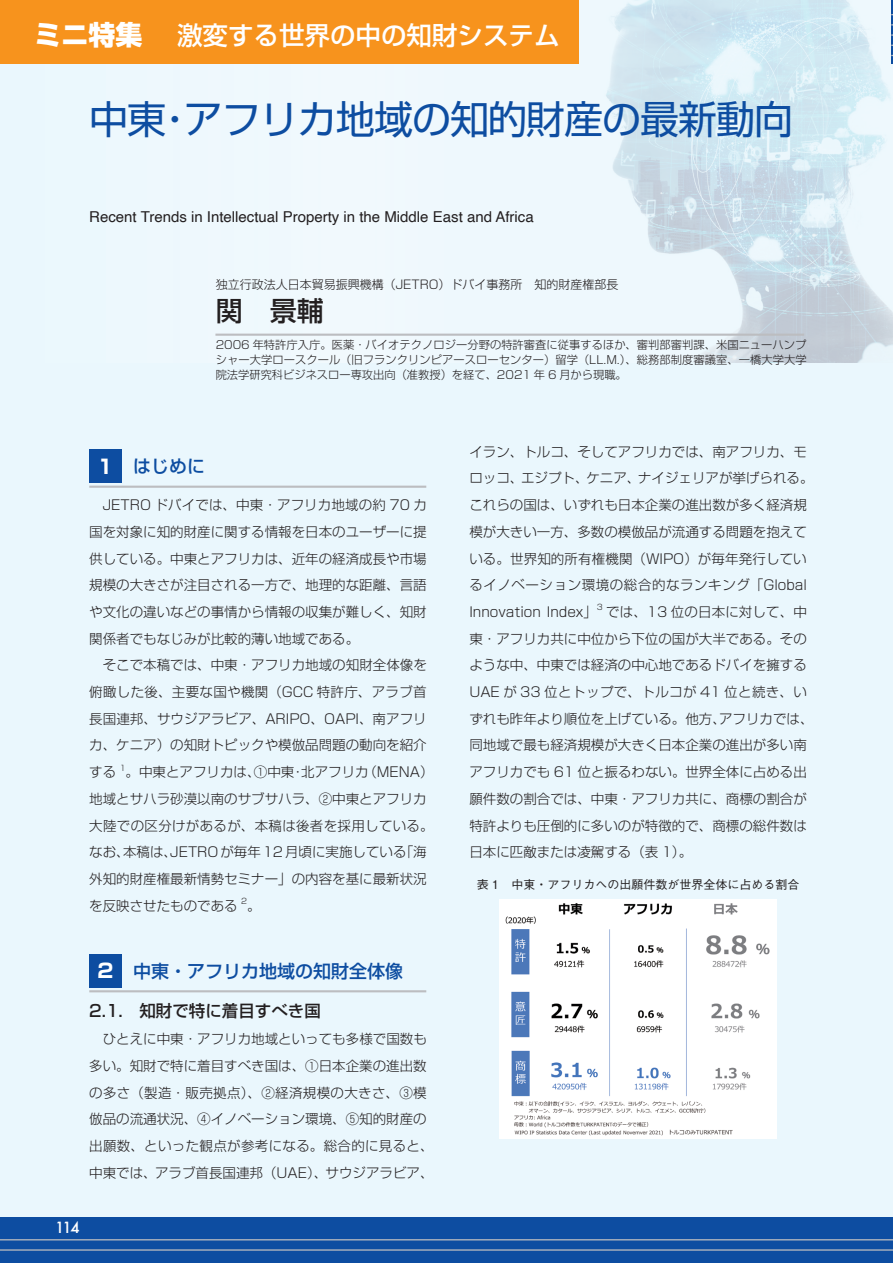
<style>
.page{position:relative;width:893px;height:1263px;background:#eaf7fd}
.page>*{position:absolute;margin:0;border:0;box-sizing:border-box;transform-origin:0 0}
.寄稿集タイトル{font:39px "Shin Go Pr 5";letter-spacing:-.025em;color:#0d4da1}
.t1{font:800 27px "Shin Go Pr 5";color:#fff}
.肩書き_名前{font:500 27px "Shin Go Pro";color:#231f20}
.t2{font:500 25.5px "Shin Go Pr 5";color:#fff}
.本文{font:700 19.5px "Shin Go Pr 5";color:#fff}
.見出し_大{font:500 18px "Shin Go Pro";color:#0d4da1}
.見出し_中{font:500 16.5px "Shin Go Pr 5";color:#231f20}
.寄稿集英タイトル{font:15px "Helvetica";color:#231f20}
.t3{font:500 15px "Futura";color:#fff}
.本文-2{font:300 13.5px/26.7px "Shin Go Pr 5";color:#231f20}
.肩書き_名前-2{font:300 12px "Shin Go Pro";color:#231f20}
.t4{font:500 12px "Gothic BBB Pro";color:#231f20}
.PROFILE{font:300 11.25px/15px "Shin Go Pro";color:#231f20;text-align:justify}
.本文-3{font:300 7.8px "Shin Go Pr 5";color:#231f20}
</style>
<div class="page">
<img style="left:462px;top:0;width:431px;height:362px">
<div style="left:0;top:0;width:462px;height:362px;background:#eef8fd"></div>
<hr style="left:891px;top:0;width:2px;height:64px;background:#0d4da1">
<div style="left:0;top:1217px;width:893px;height:46px;background:#0d4da1"></div>
<div style="left:0;top:0;width:578px;height:64px;background:#f7931d"></div>
<hr style="left:0;top:1239px;width:893px;height:1px;background:#bcbdc0">
<hr style="left:0;top:1249px;width:893px;height:2px;background:#bcbdc0">
<div style="left:89px;top:450px;width:33px;height:33px;background:#0d4da1"></div>
<hr style="left:89px;top:486px;width:337px;height:2px;background:#bcbdc0">
<div style="left:89px;top:954px;width:33px;height:33px;background:#0d4da1"></div>
<hr style="left:89px;top:990px;width:337px;height:2px;background:#bcbdc0">
<img style="left:500px;top:900px;width:276px;height:238px">
<hr style="left:215px;top:334px;width:589px;height:2px;background:#bcbdc0">
<h2 class="t1" style="left:34px;top:14px;width:109px">ミニ特集</h2>
<h3 class="t2" style="left:177px;top:15px;width:384px">激変する世界の中の知財システム</h3>
<p class="寄稿集タイトル" style="left:89px;top:88px;width:705px">中東・アフリカ地域の知的財産の最新動向</p>
<p class="寄稿集英タイトル" style="left:89px;top:205px;width:446px">Recent Trends in Intellectual Property in the Middle East and Africa</p>
<p class="肩書き_名前-2" style="left:216px;top:275px;width:404px">独立行政法人日本貿易振興機構（JETRO）ドバイ事務所　知的財産権部長</p>
<p class="肩書き_名前" style="left:216px;top:289px;width:109px">関　景輔</p>
<p class="PROFILE" style="left:216px;top:336px;width:592px">2006 年特許庁入庁。医薬・バイオテクノロジー分野の特許審査に従事するほか、審判部審判課、米国ニューハンプシャー大学ロースクール（旧フランクリンピアースローセンター）留学（LL.M.）、総務部制度審議室、一橋大学大学院法学研究科ビジネスロー専攻出向（准教授）を経て、2021 年 6 月から現職。</p>
<p class="本文" style="left:98px;top:451px;width:17px">1</p>
<p class="見出し_大" style="left:133px;top:451px;width:73px">はじめに</p>
<p class="本文-2" style="left:89px;top:490px;width:339px;text-align:justify;text-indent:14px">JETRO ドバイでは、中東・アフリカ地域の約 70 カ国を対象に知的財産に関する情報を日本のユーザーに提供している。中東とアフリカは、近年の経済成長や市場規模の大きさが注目される一方で、地理的な距離、言語や文化の違いなどの事情から情報の収集が難しく、知財関係者でもなじみが比較的薄い地域である。</p>
<p class="本文-2" style="left:89px;top:650px;width:339px;text-align:justify;text-indent:14px">そこで本稿では、中東・アフリカ地域の知財全体像を俯瞰した後、主要な国や機関（GCC 特許庁、アラブ首長国連邦、サウジアラビア、ARIPO、OAPI、南アフリカ、ケニア）の知財トピックや模倣品問題の動向を紹介する</p>
<p class="本文-3" style="left:120px;top:761px;width:7px">1</p>
<p class="本文-2" style="left:89px;top:757px;width:346px;text-indent:36px">。中東とアフリカは、①中東・北アフリカ（MENA）地域とサハラ砂漠以南のサブサハラ、②中東とアフリカ大陸での区分けがあるが、本稿は後者を採用している。なお、本稿は、JETROが毎年12月頃に実施している「海外知的財産権最新情勢セミナー」の内容を基に最新状況を反映させたものである</p>
<p class="本文-3" style="left:241px;top:895px;width:7px">2</p>
<p class="本文-2" style="left:247px;top:891px;width:15px">。</p>
<p class="本文" style="left:98px;top:955px;width:17px">2</p>
<p class="見出し_大" style="left:133px;top:956px;width:271px">中東・アフリカ地域の知財全体像</p>
<p class="見出し_中" style="left:89px;top:997px;width:233px">2.1.　知財で特に着目すべき国</p>
<p class="本文-2" style="left:89px;top:1024px;width:346px;text-align:center">ひとえに中東・アフリカ地域といっても多様で国数も<br>多い。知財で特に着目すべき国は、①日本企業の進出数の多さ（製造・販売拠点）、②経済規模の大きさ、③模倣品の流通状況、④イノベーション環境、⑤知的財産の出願数、といった観点が参考になる。総合的に見ると、中東では、アラブ首長国連邦（UAE）、サウジアラビア、</p>
<p class="t3" style="left:55px;top:1217px;width:26px">114</p>
<p class="本文-2" style="left:469px;top:437px;width:346px">イラン、トルコ、そしてアフリカでは、南アフリカ、モロッコ、エジプト、ケニア、ナイジェリアが挙げられる。これらの国は、いずれも日本企業の進出数が多く経済規模が大きい一方、多数の模倣品が流通する問題を抱えている。世界知的所有権機関（WIPO）が毎年発行しているイノベーション環境の総合的なランキング「Global<br>Innovation Index」</p>
<p class="本文-3" style="left:597px;top:601px;width:7px">3</p>
<p class="本文-2" style="left:469px;top:597px;width:346px;text-indent:137px">では、13 位の日本に対して、中東・アフリカ共に中位から下位の国が大半である。そのような中、中東では経済の中心地であるドバイを擁する<br>UAE が 33 位とトップで、トルコが 41 位と続き、いずれも昨年より順位を上げている。他方、アフリカでは、同地域で最も経済規模が大きく日本企業の進出が多い南アフリカでも 61 位と振るわない。世界全体に占める出願件数の割合では、中東・アフリカ共に、商標の割合が特許よりも圧倒的に多いのが特徴的で、商標の総件数は日本に匹敵または凌駕する（表 1）。</p>
<p class="t4" style="left:477px;top:875px;width:324px">表 1　中東・アフリカへの出願件数が世界全体に占める割合</p>
</div>
